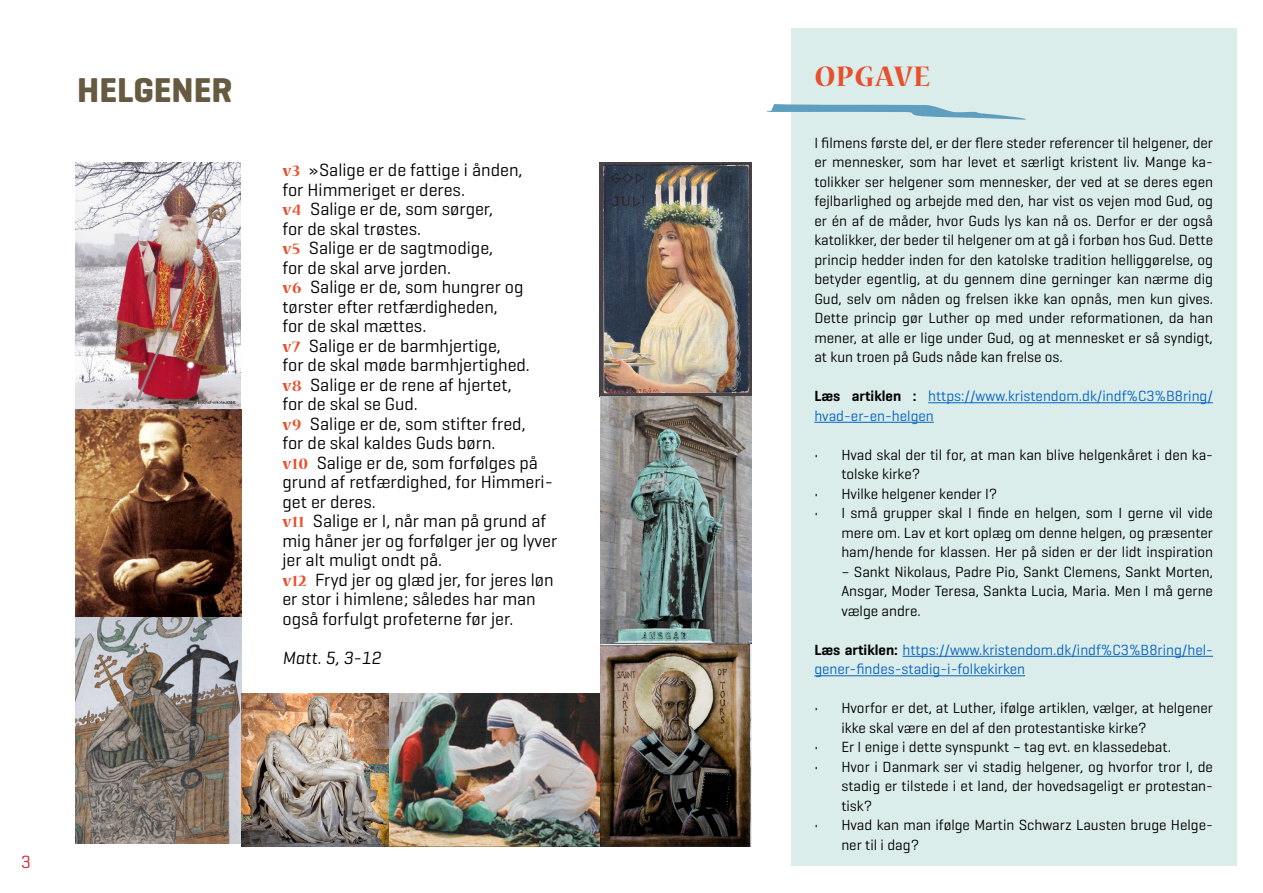
<style>
.page{position:relative;width:1263px;height:893px;background:#fff}
.page>*{position:absolute;margin:0;border:0;box-sizing:border-box;transform-origin:0 0}
.t1{font:700 35.1px "Geogrotesque";color:#665a41}
.t2{font:700 31.5px "Nueva Std";letter-spacing:.03em;color:#e94f2c}
.t3{font:18px/19.5px "Geogrotesque";color:#000}
.t4{font:italic 18px "Geogrotesque";color:#000}
.t5{font:18px "Geogrotesque";color:#d42633}
.t6{font:15px/19.5px "Geogrotesque";color:#000;text-align:justify}
.t7{font:15px/19.5px "Geogrotesque";color:#0563c1}
.s1{font-family:"Nueva Std";font-weight:700;font-size:17.55px;color:#e94f2c}
.s2{font-weight:600;color:#000}
</style>
<div class="page">
<div style="left:791px;top:28px;width:446px;height:837px;background:#dbedeb"></div>
<svg style="left:766px;top:104px;width:260px;height:16px"></svg>
<hr style="left:928px;top:402px;width:285px;height:1px;background:#0563c1">
<hr style="left:814px;top:422px;width:120px;height:1px;background:#0563c1">
<hr style="left:902px;top:656px;width:311px;height:1px;background:#0563c1">
<hr style="left:814px;top:675px;width:211px;height:1px;background:#0563c1">
<img style="left:76px;top:163px;width:165px;height:680px">
<img style="left:241px;top:694px;width:360px;height:152px">
<img style="left:599px;top:163px;width:152px;height:234px">
<img style="left:601px;top:397px;width:151px;height:449px">
<h1 class="t1" style="left:77px;top:68px;width:157px">HELGENER</h1>
<p class="t3" style="left:282px;top:160px;width:276px"><span class="s1">v3</span> »Salige er de fattige i ånden,<br>for Himmeriget er deres.<br><span class="s1">v4</span> Salige er de, som sørger,<br>for de skal trøstes.<br><span class="s1">v5</span> Salige er de sagtmodige,<br>for de skal arve jorden.<br><span class="s1">v6</span> Salige er de, som hungrer og tørster efter retfærdigheden,<br>for de skal mættes.<br><span class="s1">v7</span> Salige er de barmhjertige,<br>for de skal møde barmhjertighed.<br><span class="s1">v8</span> Salige er de rene af hjertet,<br>for de skal se Gud.<br><span class="s1">v9</span> Salige er de, som stifter fred,<br>for de skal kaldes Guds børn.<br><span class="s1">v10</span> Salige er de, som forfølges på grund af retfærdighed, for Himmeri&shy;get er deres.<br><span class="s1">v11</span> Salige er I, når man på grund af mig håner jer og forfølger jer og lyver jer alt muligt ondt på.<br><span class="s1">v12</span> Fryd jer og glæd jer, for jeres løn er stor i himlene; således har man også forfulgt profeterne før jer.</p>
<p class="t4" style="left:282px;top:646px;width:100px">Matt. 5, 3-12</p>
<p class="t5" style="left:21px;top:851px;width:11px">3</p>
<h2 class="t2" style="left:814px;top:62px;width:117px">OPGAVE</h2>
<p class="t6" style="left:814px;top:132px;width:400px">I filmens første del, er der flere steder referencer til helgener, der er mennesker, som har levet et særligt kristent liv. Mange ka&shy;tolikker ser helgener som mennesker, der ved at se deres egen fejlbarlighed og arbejde med den, har vist os vejen mod Gud, og er én af de måder, hvor Guds lys kan nå os. Derfor er der også katolikker, der beder til helgener om at gå i forbøn hos Gud. Dette princip hedder inden for den katolske tradition helliggørelse, og betyder egentlig, at du gennem dine gerninger kan nærme dig Gud, selv om nåden og frelsen ikke kan opnås, men kun gives.<br>Dette princip gør Luther op med under reformationen, da han mener, at alle er lige under Gud, og at mennesket er så syndigt, at kun troen på Guds nåde kan frelse os.</p>
<p class="t7" style="left:814px;top:386px;width:400px"><span class="s2">Læs artiklen :</span> https://www.kristendom.dk/indf%C3%B8ring/ hvad-er-en-helgen</p>
<p class="t6" style="left:841px;top:444px;width:373px;text-indent:-27px">• Hvad skal der til for, at man kan blive helgenkåret i den ka&shy;tolske kirke?</p>
<p class="t6" style="left:814px;top:483px;width:185px">• Hvilke helgener kender I?</p>
<p class="t6" style="left:841px;top:503px;width:373px;text-indent:-27px">• I små grupper skal I finde en helgen, som I gerne vil vide mere om. Lav et kort oplæg om denne helgen, og præsenter ham/hende for klassen. Her på siden er der lidt inspiration</p>
<p class="t6" style="left:841px;top:561px;width:373px">– Sankt Nikolaus, Padre Pio, Sankt Clemens, Sankt Morten, Ansgar, Moder Teresa, Sankta Lucia, Maria. Men I må gerne vælge andre.</p>
<p class="t7" style="left:814px;top:639px;width:400px"><span class="s2">Læs artiklen:</span> https://www.kristendom.dk/indf%C3%B8ring/hel&shy;gener-findes-stadig-i-folkekirken</p>
<p class="t6" style="left:841px;top:698px;width:373px;text-indent:-27px">• Hvorfor er det, at Luther, ifølge artiklen, vælger, at helgener ikke skal være en del af den protestantiske kirke?</p>
<p class="t6" style="left:814px;top:737px;width:358px">• Er I enige i dette synspunkt – tag evt. en klassedebat.</p>
<p class="t6" style="left:841px;top:756px;width:373px;text-indent:-27px">• Hvor i Danmark ser vi stadig helgener, og hvorfor tror I, de stadig er tilstede i et land, der hovedsageligt er protestan&shy;tisk?</p>
<p class="t6" style="left:841px;top:815px;width:373px;text-indent:-27px">• Hvad kan man ifølge Martin Schwarz Lausten bruge Helge&shy;ner til i dag?</p>
</div>
